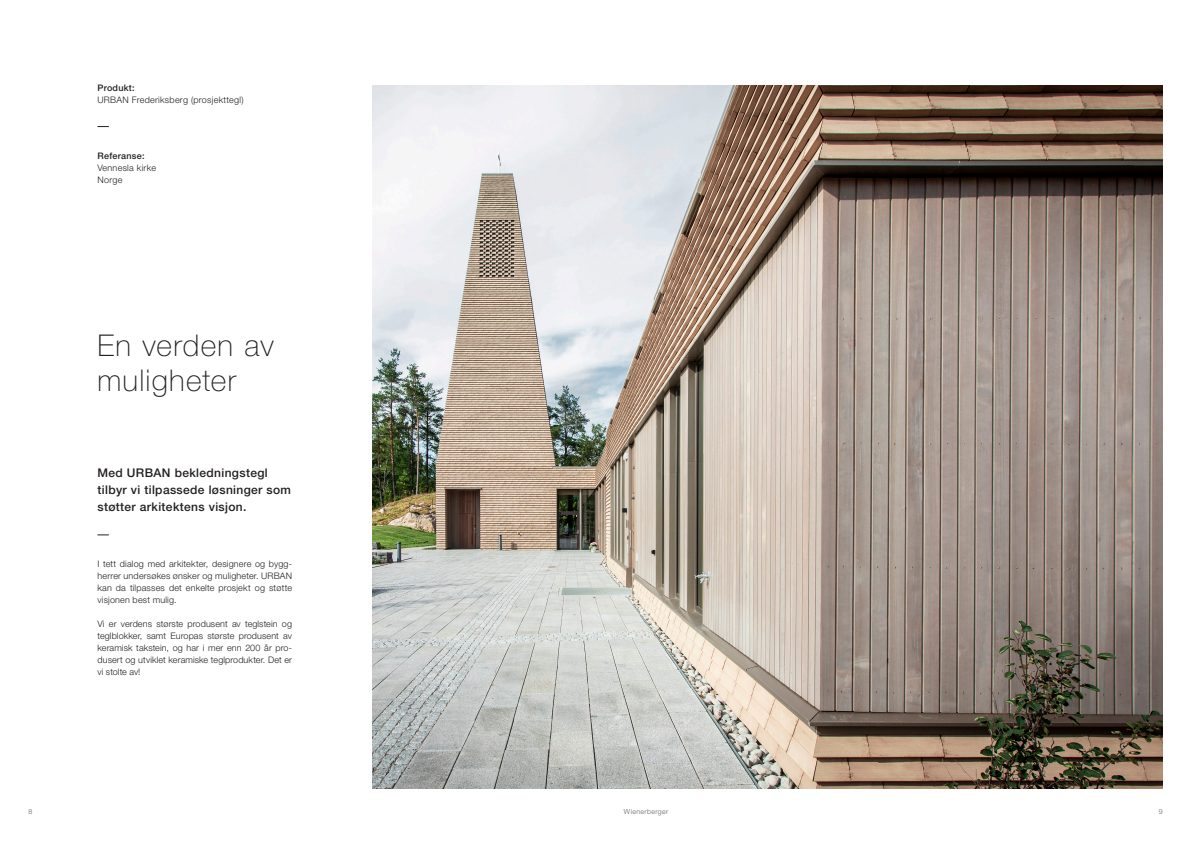
<style>
.page{position:relative;width:1191px;height:842px;background:#fff}
.page>*{position:absolute;margin:0;border:0;box-sizing:border-box;transform-origin:0 0}
.Infokasten_Head{font:100 30px/35px "Helvetica Neue LT Std";letter-spacing:.04em;color:#231f20}
.Kapitel_Head_E{font:500 12px/17px "Helvetica Neue LT Std";letter-spacing:.03em;color:#231f20}
.Mengentext_E{font:300 9px/12px "Helvetica Neue LT Std";letter-spacing:.015em;color:#231f20;text-align:justify}
.Kapitel_Head_E-2{font:300 9px "Helvetica Neue LT Std";letter-spacing:.03em;color:#231f20}
.Kapitel_Head_E-3{font:500 9px "Helvetica Neue LT Std";letter-spacing:.03em;color:#231f20}
.t1{font:300 7px "Helvetica Neue LT Std";letter-spacing:.05em;color:#636366}
</style>
<div class="page">
<img style="left:372px;top:85px;width:790px;height:703px">
<svg style="left:97px;top:535px;width:12px;height:1px"></svg>
<svg style="left:97px;top:126px;width:12px;height:1px"></svg>
<p class="Kapitel_Head_E-3" style="left:97px;top:83px;width:39px">Produkt:</p>
<p class="Kapitel_Head_E-2" style="left:97px;top:95px;width:148px">URBAN Frederiksberg (prosjekttegl)</p>
<p class="Kapitel_Head_E-3" style="left:97px;top:150px;width:49px">Referanse:</p>
<p class="Kapitel_Head_E-2" style="left:97px;top:162px;width:60px">Vennesla kirke</p>
<p class="Kapitel_Head_E-2" style="left:97px;top:174px;width:26px">Norge</p>
<p class="Infokasten_Head" style="left:97px;top:328px;width:178px">En verden av muligheter</p>
<p class="Kapitel_Head_E" style="left:97px;top:464px;width:195px">Med URBAN bekledningstegl tilbyr vi tilpassede løsninger som støtter arkitektens visjon.</p>
<p class="Mengentext_E" style="left:97px;top:558px;width:196px">I tett dialog med arkitekter, designere og bygg&shy;herrer undersøkes ønsker og muligheter. URBAN kan da tilpasses det enkelte prosjekt og støtte visjonen best mulig.</p>
<p class="Mengentext_E" style="left:97px;top:618px;width:196px">Vi er verdens største produsent av teglstein og teglblokker, samt Europas største produsent av keramisk takstein, og har i mer enn 200 år pro&shy;dusert og utviklet keramiske teglprodukter. Det er vi stolte av!</p>
<p class="t1" style="left:28px;top:807px;width:5px">8</p>
<p class="t1" style="left:624px;top:807px;width:46px">Wienerberger</p>
<p class="t1" style="left:1158px;top:807px;width:5px">9</p>
</div>
